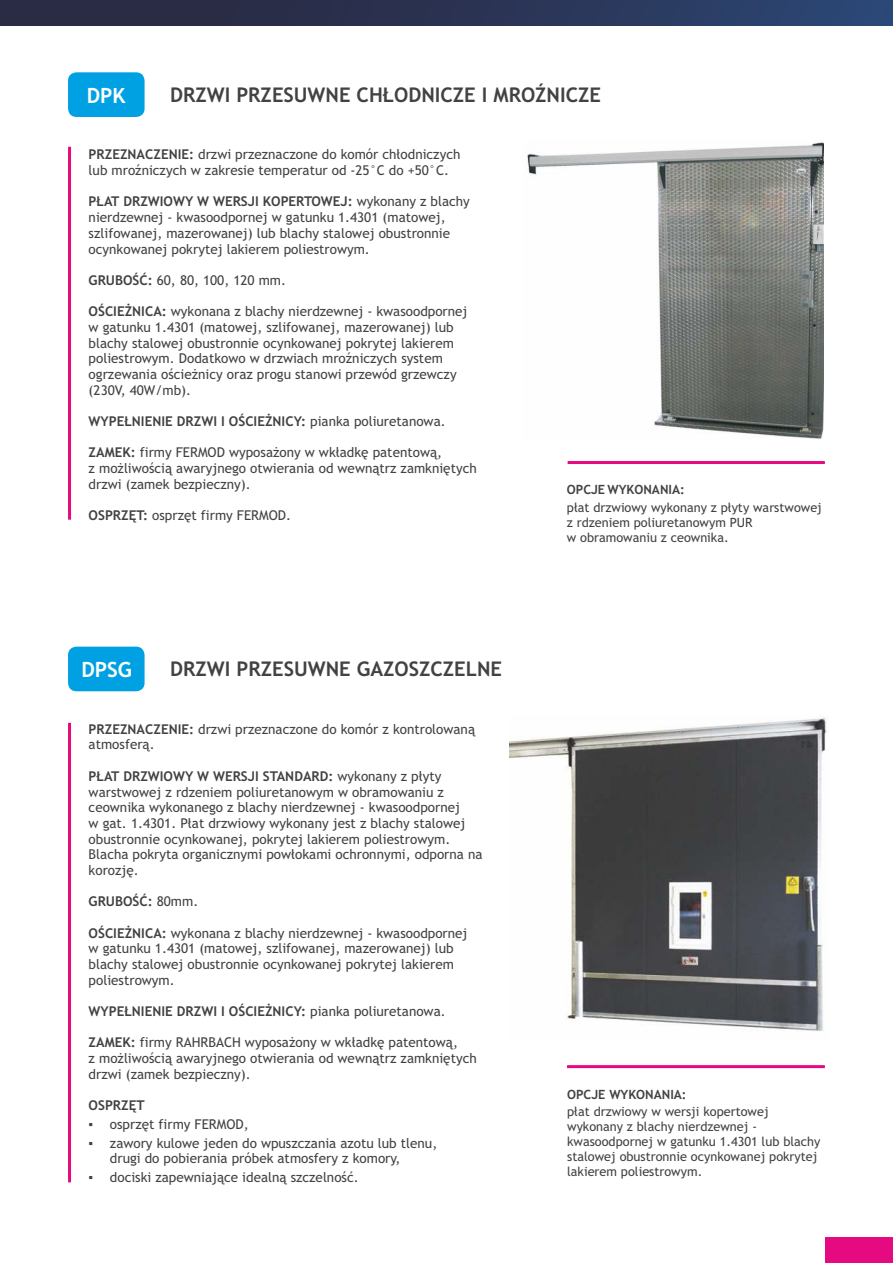
<style>
.page{position:relative;width:893px;height:1263px;background:#fff}
.page>*{position:absolute;margin:0;border:0;box-sizing:border-box;transform-origin:0 0}
.t1{font:700 21px "Trebuchet MS";color:#fff}
.t2{font:700 20.25px "Trebuchet MS";color:#424242}
.t3{font:13.5px/15.8px "Trebuchet MS";color:#424242}
.t4{font:700 13.5px "Trebuchet MS";color:#424242}
.t5{font:12.75px/14.9px "Trebuchet MS";color:#424242}
.t6{font:700 12.75px "Trebuchet MS";color:#424242}
.s1{font-weight:700}
.s2{font-weight:400}
</style>
<div class="page">
<img style="left:0;top:0;width:893px;height:26px">
<img style="left:510px;top:718px;width:317px;height:313px">
<img style="left:527px;top:142px;width:296px;height:297px">
<hr style="left:568px;top:461px;width:257px;height:3px;background:#e60a80">
<hr style="left:68px;top:147px;width:3px;height:373px;background:#e60a80">
<hr style="left:68px;top:723px;width:3px;height:459px;background:#e60a80">
<hr style="left:567px;top:1065px;width:258px;height:3px;background:#e60a80">
<div style="left:68px;top:647px;width:77px;height:44px;background:#00a1e3;border-radius:9px"></div>
<div style="left:68px;top:72px;width:77px;height:45px;background:#00a1e3;border-radius:9px"></div>
<div style="left:825px;top:1237px;width:68px;height:26px;background:#e60a80"></div>
<h1 class="t1" style="left:87px;top:87px;width:40px">DPK</h1>
<h2 class="t2" style="left:170px;top:87px;width:432px">DRZWI PRZESUWNE CHŁODNICZE I MROŹNICZE</h2>
<p class="t3" style="left:89px;top:148px;width:373px"><span class="s1">PRZEZNACZENIE:</span> drzwi przeznaczone do komór chłodniczych lub mroźniczych w zakresie temperatur od -25°C do +50°C.</p>
<p class="t3" style="left:89px;top:195px;width:383px"><span class="s1">PŁAT DRZWIOWY W WERSJI KOPERTOWEJ:</span> wykonany z blachy nierdzewnej - kwasoodpornej w gatunku 1.4301 (matowej, szlifowanej, mazerowanej) lub blachy stalowej obustronnie ocynkowanej pokrytej lakierem poliestrowym.</p>
<p class="t3" style="left:89px;top:273px;width:199px"><span class="s1">GRUBOŚĆ:</span> 60, 80, 100, 120 mm.</p>
<p class="t3" style="left:89px;top:305px;width:380px"><span class="s1">OŚCIEŻNICA:</span> wykonana z blachy nierdzewnej - kwasoodpornej w gatunku 1.4301 (matowej, szlifowanej, mazerowanej) lub blachy stalowej obustronnie ocynkowanej pokrytej lakierem poliestrowym. Dodatkowo w drzwiach mroźniczych system ogrzewania ościeżnicy oraz progu stanowi przewód grzewczy (230V, 40W/mb).</p>
<p class="t4" style="left:89px;top:416px;width:359px">WYPEŁNIENIE DRZWI I OŚCIEŻNICY: <span class="s2">pianka poliuretanowa.</span></p>
<p class="t3" style="left:89px;top:446px;width:390px"><span class="s1">ZAMEK:</span> firmy FERMOD wyposażony w wkładkę patentową,<br>z możliwością awaryjnego otwierania od wewnątrz zamkniętych drzwi (zamek bezpieczny).</p>
<p class="t3" style="left:89px;top:509px;width:204px"><span class="s1">OSPRZĘT:</span> osprzęt firmy FERMOD.</p>
<h1 class="t1" style="left:81px;top:661px;width:52px">DPSG</h1>
<h2 class="t2" style="left:170px;top:661px;width:333px">DRZWI PRZESUWNE GAZOSZCZELNE</h2>
<p class="t3" style="left:89px;top:722px;width:388px"><span class="s1">PRZEZNACZENIE:</span> drzwi przeznaczone do komór z kontrolowaną atmosferą.</p>
<p class="t3" style="left:89px;top:769px;width:395px"><span class="s1">PŁAT DRZWIOWY W WERSJI STANDARD:</span> wykonany z płyty warstwowej z rdzeniem poliuretanowym w obramowaniu z ceownika wykonanego z blachy nierdzewnej - kwasoodpornej<br>w gat. 1.4301. Płat drzwiowy wykonany jest z blachy stalowej obustronnie ocynkowanej, pokrytej lakierem poliestrowym.<br>Blacha pokryta organicznymi powłokami ochronnymi, odporna na korozję.</p>
<p class="t4" style="left:89px;top:896px;width:111px">GRUBOŚĆ: <span class="s2">80mm.</span></p>
<p class="t3" style="left:89px;top:926px;width:380px"><span class="s1">OŚCIEŻNICA:</span> wykonana z blachy nierdzewnej - kwasoodpornej w gatunku 1.4301 (matowej, szlifowanej, mazerowanej) lub blachy stalowej obustronnie ocynkowanej pokrytej lakierem poliestrowym.</p>
<p class="t4" style="left:89px;top:1006px;width:359px">WYPEŁNIENIE DRZWI I OŚCIEŻNICY: <span class="s2">pianka poliuretanowa.</span></p>
<p class="t3" style="left:89px;top:1036px;width:390px"><span class="s1">ZAMEK:</span> firmy RAHRBACH wyposażony w wkładkę patentową,<br>z możliwością awaryjnego otwierania od wewnątrz zamkniętych drzwi (zamek bezpieczny).</p>
<p class="t4" style="left:89px;top:1100px;width:58px">OSPRZĘT</p>
<p class="t3" style="left:89px;top:1117px;width:162px">▪ osprzęt firmy FERMOD,</p>
<p class="t3" style="left:110px;top:1136px;width:329px;text-indent:-21px">▪ zawory kulowe jeden do wpuszczania azotu lub tlenu, drugi do pobierania próbek atmosfery z komory,</p>
<p class="t3" style="left:89px;top:1171px;width:272px">▪ dociski zapewniające idealną szczelność.</p>
<p class="t6" style="left:567px;top:485px;width:119px">OPCJE WYKONANIA:</p>
<p class="t5" style="left:567px;top:501px;width:257px">płat drzwiowy wykonany z płyty warstwowej z rdzeniem poliuretanowym PUR<br>w obramowaniu z ceownika.</p>
<p class="t6" style="left:567px;top:1089px;width:121px">OPCJE WYKONANIA:</p>
<p class="t5" style="left:567px;top:1105px;width:255px">płat drzwiowy w wersji kopertowej wykonany z blachy nierdzewnej - kwasoodpornej w gatunku 1.4301 lub blachy stalowej obustronnie ocynkowanej pokrytej lakierem poliestrowym.</p>
</div>
